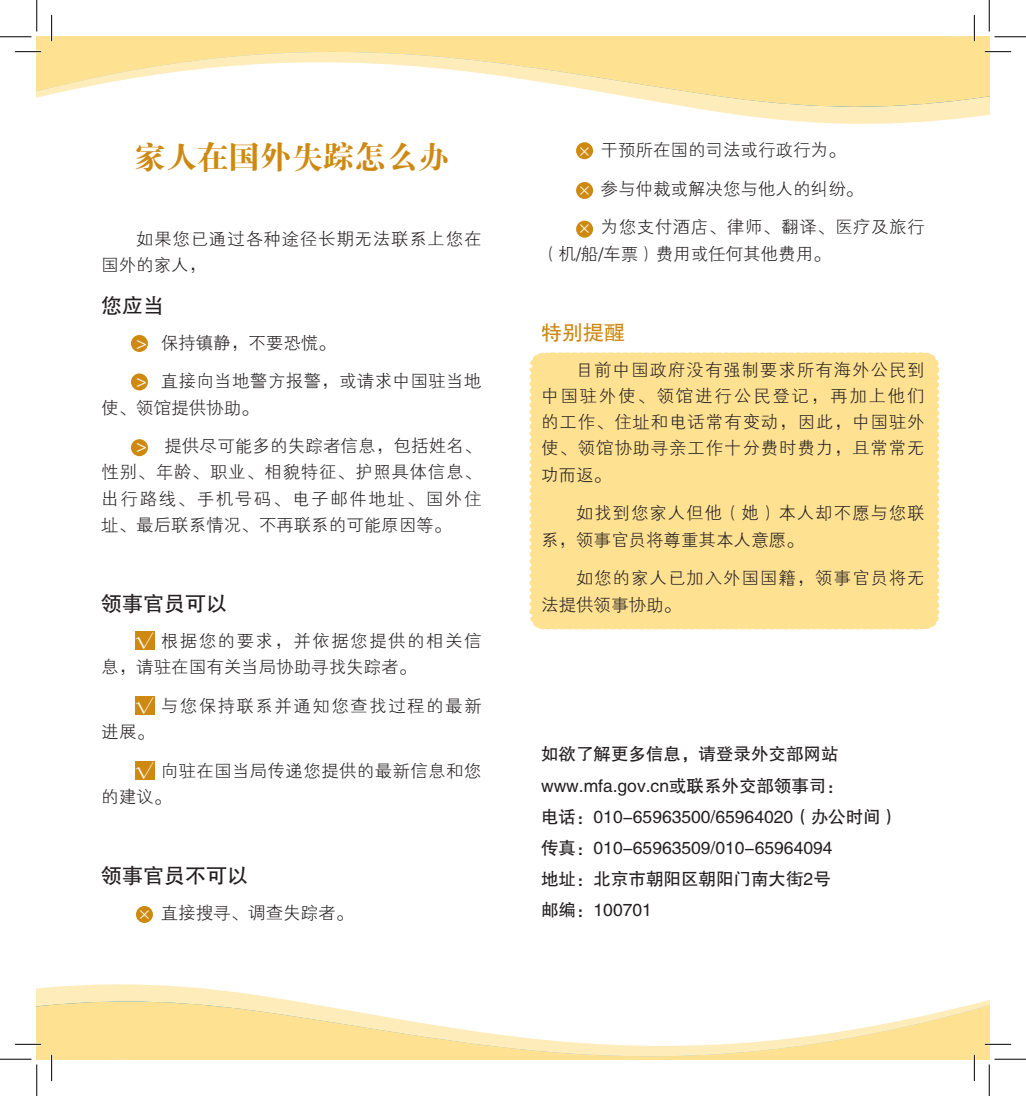
<style>
.page{position:relative;width:1026px;height:1096px;background:#fff}
.page>*{position:absolute;margin:0;border:0;box-sizing:border-box;transform-origin:0 0}
.t1{font:31.5px "FZDBSJW GB1 0";color:#ce8911}
.t2{font:21px "FZHTJW GB1 0";color:#231f20}
.t3{font:21px "FZHTJW GB1 0";color:#ce8911}
.t4{font:17.5px/26.2px "FZXH1 JW GB1 0";letter-spacing:.03em;color:#231f20}
.t5{font:17.5px/31.2px "FZHTJW GB1 0";color:#231f20}
.t6{font:17.5px/26.2px "FZXH1 JW GB1 0";letter-spacing:.05em;color:#231f20}
.t7{font:17.5px "FZXH1 JW GB1 0";color:#231f20}
.t8{font:17.5px/26.2px "FZXH1 JW GB1 0";letter-spacing:.085em;color:#231f20}
.s1{color:#fff}
</style>
<div class="page">
<div style="left:529px;top:352px;width:410px;height:278px;background:#ffe192"></div>
<div style="left:131px;top:335px;width:17px;height:17px;background:#ce8911;border-radius:50%"></div>
<div style="left:131px;top:373px;width:17px;height:17px;background:#ce8911;border-radius:50%"></div>
<div style="left:576px;top:182px;width:17px;height:17px;background:#ce8911;border-radius:50%"></div>
<div style="left:576px;top:221px;width:17px;height:17px;background:#ce8911;border-radius:50%"></div>
<div style="left:135px;top:696px;width:20px;height:19px;background:#ce8911"></div>
<div style="left:135px;top:761px;width:20px;height:19px;background:#ce8911"></div>
<svg style="left:37px;top:37px;width:952px;height:119px"></svg>
<svg style="left:37px;top:984px;width:952px;height:75px"></svg>
<div style="left:131px;top:439px;width:17px;height:17px;background:#ce8911;border-radius:50%"></div>
<div style="left:135px;top:630px;width:20px;height:19px;background:#ce8911"></div>
<div style="left:136px;top:905px;width:17px;height:17px;background:#ce8911;border-radius:50%"></div>
<hr style="left:15px;top:51px;width:26px;height:2px;background:#fff">
<hr style="left:985px;top:51px;width:26px;height:2px;background:#fff">
<hr style="left:15px;top:1043px;width:26px;height:2px;background:#fff">
<hr style="left:985px;top:1043px;width:26px;height:2px;background:#fff">
<hr style="left:51px;top:15px;width:2px;height:26px;background:#fff">
<hr style="left:51px;top:1054px;width:2px;height:27px;background:#fff">
<hr style="left:973px;top:15px;width:2px;height:26px;background:#fff">
<hr style="left:973px;top:1054px;width:2px;height:27px;background:#fff">
<svg style="left:15px;top:51px;width:26px;height:1px"></svg>
<svg style="left:985px;top:51px;width:26px;height:1px"></svg>
<svg style="left:15px;top:1043px;width:26px;height:1px"></svg>
<svg style="left:985px;top:1043px;width:26px;height:1px"></svg>
<svg style="left:51px;top:15px;width:1px;height:26px"></svg>
<svg style="left:51px;top:1054px;width:1px;height:27px"></svg>
<svg style="left:974px;top:15px;width:1px;height:26px"></svg>
<svg style="left:974px;top:1054px;width:1px;height:27px"></svg>
<hr style="left:0;top:36px;width:32px;height:1px;background:#000">
<hr style="left:994px;top:36px;width:32px;height:1px;background:#000">
<hr style="left:0;top:1058px;width:32px;height:1px;background:#000">
<hr style="left:994px;top:1058px;width:32px;height:1px;background:#000">
<hr style="left:36px;top:0;width:1px;height:32px;background:#000">
<hr style="left:36px;top:1064px;width:1px;height:31px;background:#000">
<hr style="left:989px;top:0;width:1px;height:32px;background:#000">
<hr style="left:989px;top:1064px;width:1px;height:31px;background:#000">
<h1 class="t1" style="left:134px;top:140px;width:317px">家人在国外失踪怎么办</h1>
<p class="t4" style="left:101px;top:226px;width:382px;text-indent:35px">如果您已通过各种途径长期无法联系上您在国外的家人，</p>
<p class="t2" style="left:101px;top:294px;width:65px">您应当</p>
<p class="t7" style="left:136px;top:333px;width:201px"><span class="s1">&gt;</span> 保持镇静，不要恐慌。</p>
<p class="t4" style="left:101px;top:368px;width:382px;text-indent:35px"><span class="s1">&gt;</span> 直接向当地警方报警，或请求中国驻当地使、领馆提供协助。</p>
<p class="t4" style="left:101px;top:433px;width:382px;text-align:justify;text-indent:35px"><span class="s1">&gt;</span> 提供尽可能多的失踪者信息，包括姓名、性别、年龄、职业、相貌特征、护照具体信息、出行路线、手机号码、电子邮件地址、国外住址、最后联系情况、不再联系的可能原因等。</p>
<p class="t2" style="left:101px;top:592px;width:128px">领事官员可以</p>
<p class="t4" style="left:101px;top:628px;width:382px;text-indent:35px"><span class="s1">√</span> 根据您的要求，并依据您提供的相关信息，请驻在国有关当局协助寻找失踪者。</p>
<p class="t8" style="left:101px;top:693px;width:382px;text-indent:35px"><span class="s1">√</span> 与您保持联系并通知您查找过程的最新进展。</p>
<p class="t4" style="left:101px;top:758px;width:382px;text-indent:35px"><span class="s1">√</span> 向驻在国当局传递您提供的最新信息和您的建议。</p>
<p class="t2" style="left:101px;top:864px;width:149px">领事官员不可以</p>
<p class="t7" style="left:136px;top:903px;width:219px"><span class="s1">×</span> 直接搜寻、调查失踪者。</p>
<p class="t7" style="left:576px;top:140px;width:271px"><span class="s1">×</span> 干预所在国的司法或行政行为。</p>
<p class="t7" style="left:576px;top:179px;width:289px"><span class="s1">×</span> 参与仲裁或解决您与他人的纠纷。</p>
<p class="t4" style="left:541px;top:215px;width:385px;text-indent:35px"><span class="s1">×</span> 为您支付酒店、律师、翻译、医疗及旅行（机/船/车票）费用或任何其他费用。</p>
<p class="t3" style="left:541px;top:321px;width:85px">特别提醒</p>
<p class="t4" style="left:541px;top:357px;width:385px;text-align:justify;text-indent:35px">目前中国政府没有强制要求所有海外公民到中国驻外使、领馆进行公民登记，再加上他们的工作、住址和电话常有变动，因此，中国驻外使、领馆协助寻亲工作十分费时费力，且常常无功而返。</p>
<p class="t6" style="left:541px;top:500px;width:385px;text-indent:35px">如找到您家人但他（她）本人却不愿与您联系，领事官员将尊重其本人意愿。</p>
<p class="t6" style="left:541px;top:565px;width:385px;text-indent:35px">如您的家人已加入外国国籍，领事官员将无法提供领事协助。</p>
<p class="t5" style="left:541px;top:738px;width:359px">如欲了解更多信息，请登录外交部网站www.mfa.gov.cn或联系外交部领事司：<br>电话：010-65963500/65964020（办公时间）传真：010-65963509/010-65964094<br>地址：北京市朝阳区朝阳门南大街2号<br>邮编：100701</p>
</div>
